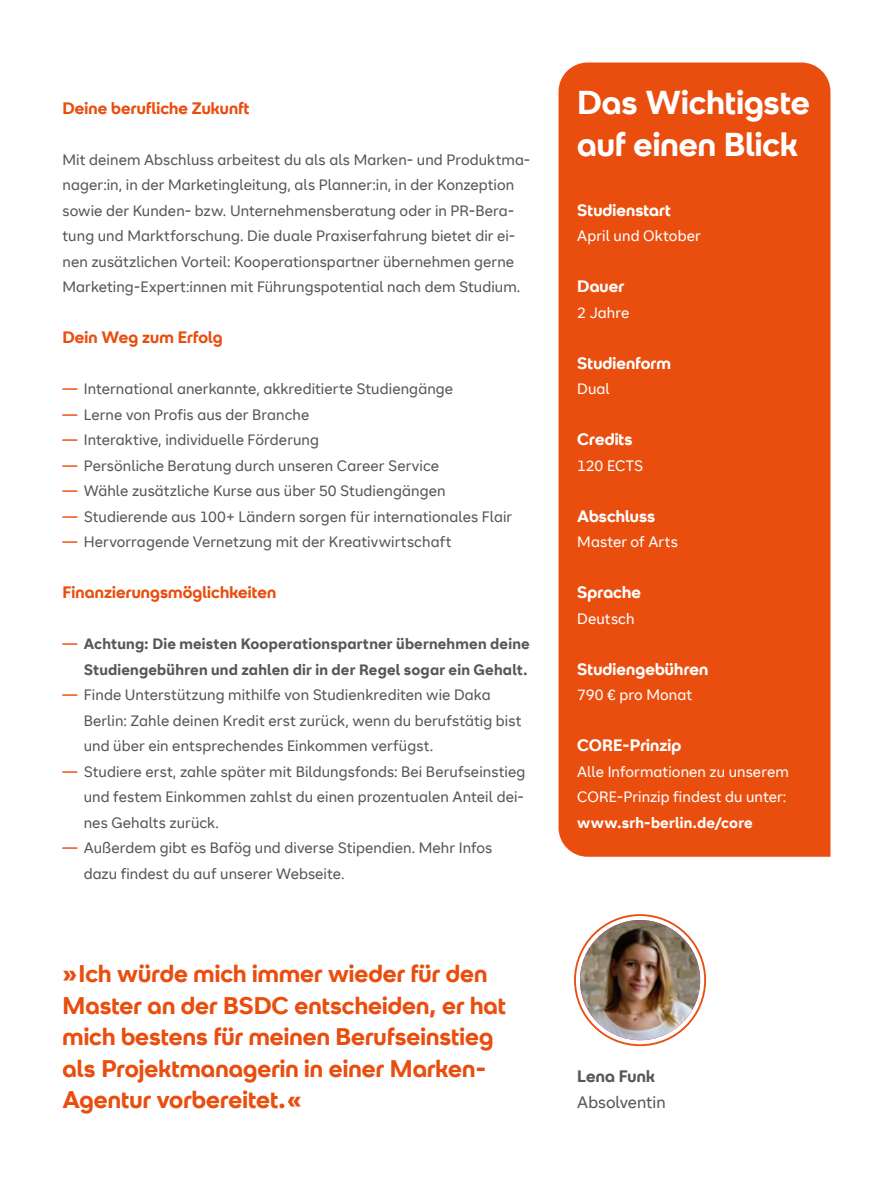
<style>
.page{position:relative;width:893px;height:1188px;background:#fff}
.page>*{position:absolute;margin:0;border:0;box-sizing:border-box;transform-origin:0 0}
.t1{font:700 33px/42px "SRH Headline";color:#fff}
.t2{font:700 24px/31.5px "SRH Headline";color:#e94e0f}
.t3{font:700 16.5px "SRH Headline";letter-spacing:.005em;color:#fff}
.t4{font:700 16.5px "SRH Headline";letter-spacing:.005em;color:#e94e0f}
.t5{font:16.5px "SRH Text";color:#575756}
.t6{font:700 16.5px "SRH Headline";letter-spacing:.005em;color:#575756}
.t7{font:15px/25.5px "SRH Text";letter-spacing:.005em;color:#575756}
.t8{font:15px/25.5px "SRH Text";letter-spacing:.005em;color:#fff}
.t9{font:700 15px/25.5px "SRH Text";letter-spacing:.015em;color:#575756;text-align:right}
.t10{font:700 15px "SRH Text";letter-spacing:.01em;color:#fff}
.s1{color:#e94e0f}
.s2{font-weight:400;color:#e94e0f}
</style>
<div class="page">
<img style="left:580px;top:920px;width:120px;height:120px;border-radius:60px">
<div style="left:558px;top:63px;width:272px;height:794px;background:#e94e0f"></div>
<p class="t4" style="left:63px;top:98px;width:188px">Deine berufliche Zukunft</p>
<p class="t7" style="left:63px;top:147px;width:469px">Mit deinem Abschluss arbeitest du als als Marken- und Produktma&shy;nager:in, in der Marketingleitung, als Planner:in, in der Konzeption sowie der Kunden- bzw. Unternehmensberatung oder in PR-Bera&shy;tung und Marktforschung. Die duale Praxiserfahrung bietet dir ei&shy;nen zusätzlichen Vorteil: Kooperationspartner übernehmen gerne Marketing-Expert:innen mit Führungspotential nach dem Studium.</p>
<p class="t4" style="left:63px;top:328px;width:162px">Dein Weg zum Erfolg</p>
<p class="t7" style="left:63px;top:376px;width:392px"><span class="s1">—</span> International anerkannte, akkreditierte Studiengänge</p>
<p class="t7" style="left:63px;top:402px;width:248px"><span class="s1">—</span> Lerne von Profis aus der Branche</p>
<p class="t7" style="left:63px;top:427px;width:258px"><span class="s1">—</span> Interaktive, individuelle Förderung</p>
<p class="t7" style="left:63px;top:453px;width:378px"><span class="s1">—</span> Persönliche Beratung durch unseren Career Service</p>
<p class="t7" style="left:63px;top:478px;width:384px"><span class="s1">—</span> Wähle zusätzliche Kurse aus über 50 Studiengängen</p>
<p class="t7" style="left:63px;top:504px;width:451px"><span class="s1">—</span> Studierende aus 100+ Ländern sorgen für internationales Flair</p>
<p class="t7" style="left:63px;top:529px;width:391px"><span class="s1">—</span> Hervorragende Vernetzung mit der Kreativwirtschaft</p>
<p class="t4" style="left:63px;top:583px;width:215px">Finanzierungsmöglichkeiten</p>
<p class="t9" style="left:63px;top:631px;width:469px"><span class="s2">—</span> Achtung: Die meisten Kooperationspartner übernehmen deine<br>Studiengebühren und zahlen dir in der Regel sogar ein Gehalt.</p>
<p class="t7" style="left:84px;top:682px;width:439px;text-indent:-21px"><span class="s1">—</span> Finde Unterstützung mithilfe von Studienkrediten wie Daka<br>Berlin: Zahle deinen Kredit erst zurück, wenn du berufstätig bist und über ein entsprechendes Einkommen verfügst.</p>
<p class="t7" style="left:84px;top:759px;width:443px;text-align:justify;text-indent:-21px"><span class="s1">—</span> Studiere erst, zahle später mit Bildungsfonds: Bei Berufseinstieg und festem Einkommen zahlst du einen prozentualen Anteil dei&shy;nes Gehalts zurück.</p>
<p class="t7" style="left:84px;top:836px;width:410px;text-indent:-21px"><span class="s1">—</span> Außerdem gibt es Bafög und diverse Stipendien. Mehr Infos dazu findest du auf unserer Webseite.</p>
<h2 class="t2" style="left:63px;top:958px;width:445px">» Ich würde mich immer wieder für den Master an der BSDC entscheiden, er hat mich bestens für meinen Berufseinstieg als Projektmanagerin in einer Marken-Agentur vorbereitet. «</h2>
<h1 class="t1" style="left:577px;top:81px;width:234px">Das Wichtigste auf einen Blick</h1>
<p class="t3" style="left:577px;top:200px;width:95px">Studienstart</p>
<p class="t8" style="left:577px;top:223px;width:125px">April und Oktober</p>
<p class="t3" style="left:577px;top:277px;width:49px">Dauer</p>
<p class="t8" style="left:577px;top:300px;width:54px">2 Jahre</p>
<p class="t3" style="left:577px;top:353px;width:95px">Studienform</p>
<p class="t8" style="left:577px;top:376px;width:34px">Dual</p>
<p class="t3" style="left:577px;top:430px;width:57px">Credits</p>
<p class="t8" style="left:577px;top:453px;width:68px">120 ECTS</p>
<p class="t3" style="left:577px;top:506px;width:80px">Abschluss</p>
<p class="t8" style="left:577px;top:529px;width:102px">Master of Arts</p>
<p class="t3" style="left:577px;top:583px;width:65px">Sprache</p>
<p class="t8" style="left:577px;top:606px;width:59px">Deutsch</p>
<p class="t3" style="left:577px;top:659px;width:133px">Studiengebühren</p>
<p class="t8" style="left:577px;top:682px;width:117px">790 € pro Monat</p>
<p class="t3" style="left:577px;top:736px;width:105px">CORE-Prinzip</p>
<p class="t8" style="left:577px;top:759px;width:213px">Alle Informationen zu unserem<br>CORE-Prinzip findest du unter:</p>
<p class="t10" style="left:577px;top:814px;width:177px">www.srh-berlin.de/core</p>
<p class="t6" style="left:577px;top:1067px;width:79px">Lena Funk</p>
<p class="t5" style="left:577px;top:1093px;width:90px">Absolventin</p>
</div>
